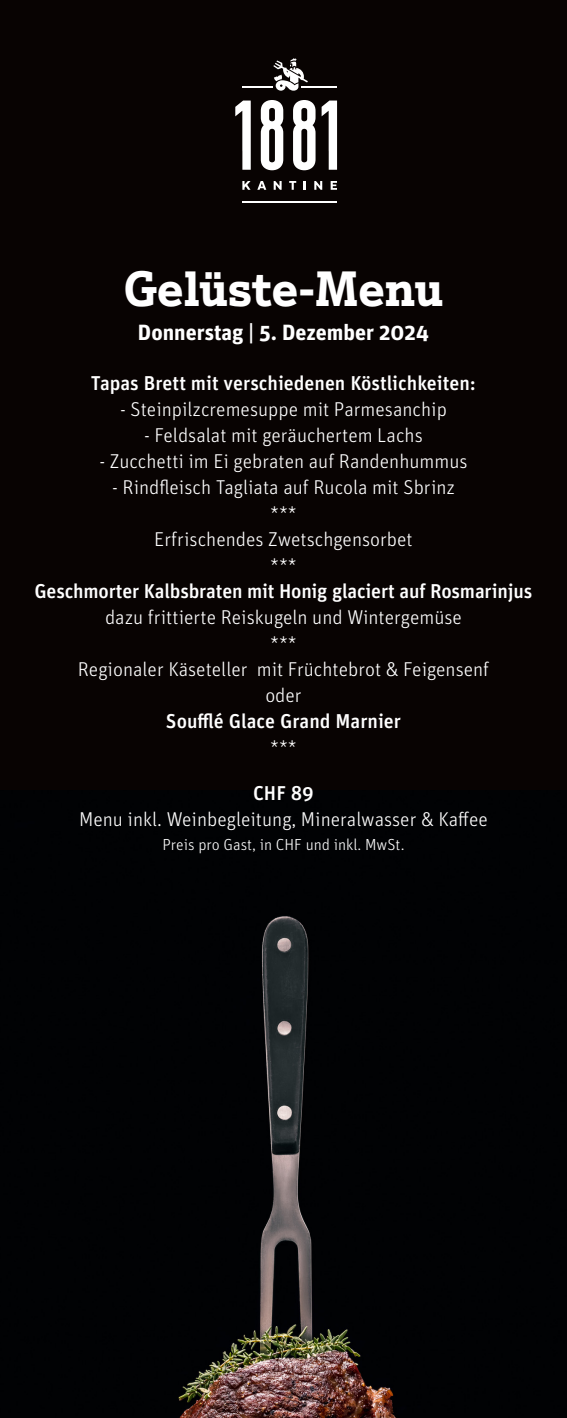
<style>
.page{position:relative;width:567px;height:1418px;background:#fff}
.page>*{position:absolute;margin:0;border:0;box-sizing:border-box;transform-origin:0 0}
.t1{font:700 48px "Justus Pro";color:#fff}
.t2{font:700 22px "Unit OT";color:#fff}
.t3{font:300 20px/26px "Unit OT";color:#fff;text-align:center}
.t4{font:500 20px/26px "Unit OT";letter-spacing:-.005em;color:#fff;text-align:center}
.t5{font:300 16px "Unit OT";color:#fff}
.s1{font-weight:300}
.s2{font-weight:500}
</style>
<div class="page">
<div style="left:0;top:0;width:567px;height:1325px;background:#080302"></div>
<svg style="left:235px;top:100px;width:16px;height:70px"></svg>
<svg style="left:322px;top:100px;width:15px;height:70px"></svg>
<svg style="left:261px;top:100px;width:22px;height:70px"></svg>
<svg style="left:293px;top:100px;width:23px;height:70px"></svg>
<hr style="left:242px;top:201px;width:95px;height:2px;background:#fff">
<svg style="left:242px;top:181px;width:8px;height:9px"></svg>
<svg style="left:257px;top:181px;width:9px;height:9px"></svg>
<svg style="left:274px;top:181px;width:8px;height:9px"></svg>
<svg style="left:289px;top:181px;width:7px;height:9px"></svg>
<svg style="left:304px;top:181px;width:2px;height:9px"></svg>
<svg style="left:314px;top:181px;width:8px;height:9px"></svg>
<svg style="left:331px;top:181px;width:6px;height:9px"></svg>
<hr style="left:301px;top:86px;width:36px;height:2px;background:#fff">
<hr style="left:242px;top:86px;width:31px;height:2px;background:#fff">
<svg style="left:273px;top:58px;width:35px;height:33px"></svg>
<img style="left:0;top:916px;width:567px;height:501px">
<p class="t1" style="left:124px;top:257px;width:321px">Gelüste-Menu</p>
<p class="t2" style="left:138px;top:314px;width:293px">Donnerstag | 5. Dezember 2024</p>
<p class="t4" style="left:91px;top:367px;width:387px">Tapas Brett mit verschiedenen Köstlichkeiten:</p>
<p class="t3" style="left:120px;top:393px;width:328px">- Steinpilzcremesuppe mit Parmesanchip</p>
<p class="t3" style="left:144px;top:419px;width:280px">- Feldsalat mit geräuchertem Lachs</p>
<p class="t3" style="left:99px;top:445px;width:370px">- Zucchetti im Ei gebraten auf Randenhummus</p>
<p class="t3" style="left:112px;top:471px;width:344px">- Rindfleisch Tagliata auf Rucola mit Sbrinz</p>
<p class="t3" style="left:270px;top:497px;width:28px">***</p>
<p class="t3" style="left:154px;top:523px;width:260px">Erfrischendes Zwetschgensorbet</p>
<p class="t3" style="left:270px;top:549px;width:28px">***</p>
<p class="t4" style="left:35px;top:575px;width:499px">Geschmorter Kalbsbraten mit Honig glaciert auf Rosmarinjus</p>
<p class="t3" style="left:105px;top:601px;width:358px">dazu frittierte Reiskugeln und Wintergemüse</p>
<p class="t3" style="left:270px;top:627px;width:28px">***</p>
<p class="t3" style="left:78px;top:653px;width:413px">Regionaler Käseteller mit Früchtebrot &amp; Feigensenf</p>
<p class="t3" style="left:265px;top:679px;width:38px">oder</p>
<p class="t4" style="left:166px;top:705px;width:237px">Soufflé Glace Grand Marnier <span class="s1">***</span></p>
<p class="t3" style="left:79px;top:777px;width:410px"><span class="s2">CHF 89<br></span>Menu inkl. Weinbegleitung, Mineralwasser &amp; Kaffee</p>
<p class="t5" style="left:162px;top:831px;width:244px">Preis pro Gast, in CHF und inkl. MwSt.</p>
</div>
